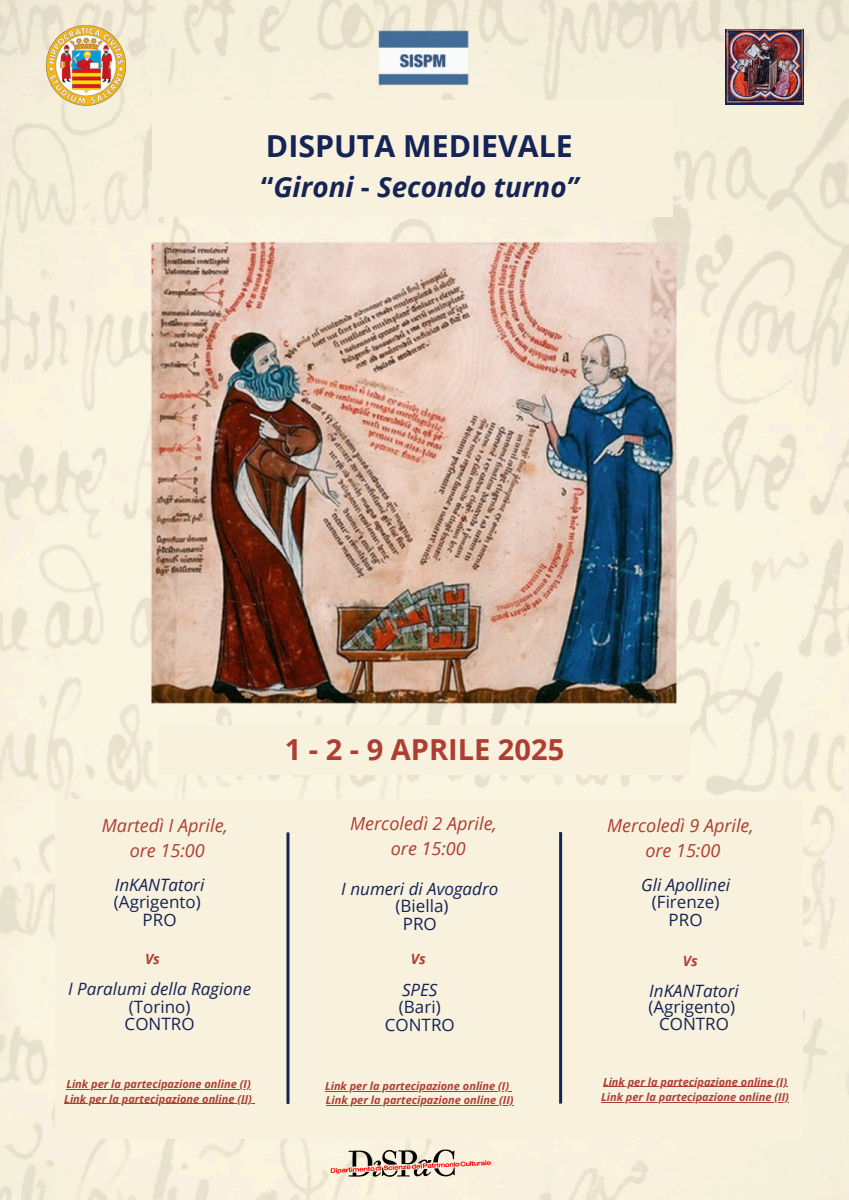
<style>
.page{position:relative;width:849px;height:1200px;background:#fff}
.page>*{position:absolute;margin:0;border:0;box-sizing:border-box;transform-origin:0 0}
.t1{font:700 30.3px "Open Sans";color:#152356}
.t2{font:700 29px "Open Sans";color:#af3e32}
.t3{font:italic 700 27.8px "Open Sans";color:#152356}
.t4{font:italic 18px/24.8px "Open Sans";color:#af3e32;text-align:center}
.t5{font:17px/17.2px "Open Sans";color:#152356;text-align:center}
.t6{font:italic 17px/17.2px "Open Sans";color:#152356;text-align:center}
.t7{font:italic 700 14px "Open Sans";color:#af3e32}
.t8{font:italic 700 11px "Open Sans";color:#af3e32}
.s1{font-style:normal}
.s2{font-style:italic}
</style>
<div class="page">
<img style="left:0;top:0;width:848px;height:1200px">
<div style="left:55px;top:800px;width:747px;height:339px;background:#f7f1de"></div>
<div style="left:158px;top:725px;width:532px;height:49px;background:#f7f1de"></div>
<img style="left:724px;top:29px;width:78px;height:75px">
<img style="left:39px;top:25px;width:91px;height:84px">
<img style="left:321px;top:1139px;width:179px;height:53px">
<hr style="left:559px;top:832px;width:3px;height:272px;background:#152356">
<hr style="left:286px;top:832px;width:3px;height:272px;background:#152356">
<hr style="left:325px;top:1091px;width:184px;height:1px;background:#af3e32">
<hr style="left:602px;top:1086px;width:184px;height:1px;background:#af3e32">
<hr style="left:66px;top:1089px;width:185px;height:1px;background:#af3e32">
<hr style="left:64px;top:1103px;width:188px;height:1px;background:#af3e32">
<hr style="left:326px;top:1105px;width:187px;height:1px;background:#af3e32">
<hr style="left:601px;top:1102px;width:187px;height:1px;background:#af3e32">
<div style="left:152px;top:101px;width:520px;height:116px;background:#f7f1de"></div>
<h4 class="t1" style="left:266px;top:125px;width:308px">DISPUTA MEDIEVALE</h4>
<h4 class="t3" style="left:261px;top:167px;width:319px"><span class="s1">“</span>Gironi <span class="s1">-</span> Secondo turno”</h4>
<p class="t2" style="left:284px;top:729px;width:281px">1 - 2 - 9 APRILE 2025</p>
<h1 class="t4" style="left:350px;top:811px;width:148px">Mercoledì 2 Aprile, ore 15:00</h1>
<p class="t4" style="left:102px;top:813px;width:127px">Martedì I Aprile, ore 15:00</p>
<p class="t4" style="left:607px;top:813px;width:148px">Mercoledì 9 Aprile, ore 15:00</p>
<h2 class="t5" style="left:114px;top:876px;width:92px"><span class="s2">InKANTatori </span>(Agrigento)<br>PRO</h2>
<h1 class="t7" style="left:145px;top:949px;width:16px">Vs</h1>
<h3 class="t6" style="left:68px;top:980px;width:184px">I Paralumi della Ragione <span class="s1">(Torino)<br>CONTRO</span></h3>
<h3 class="t6" style="left:341px;top:880px;width:158px">I numeri di Avogadro</h3>
<h3 class="t5" style="left:395px;top:897px;width:54px">(Biella)<br>PRO</h3>
<p class="t6" style="left:641px;top:876px;width:90px">Gli Apollinei <span class="s1">(Firenze)<br>PRO</span></p>
<h3 class="t7" style="left:411px;top:949px;width:16px">Vs</h3>
<h4 class="t7" style="left:682px;top:951px;width:16px">Vs</h4>
<p class="t5" style="left:384px;top:981px;width:71px"><span class="s2">SPES </span>(Bari)<br>CONTRO</p>
<p class="t5" style="left:648px;top:982px;width:92px;line-height:16.5px"><span class="s2">InKANTatori </span>(Agrigento)<br>CONTRO</p>
<h3 class="t8" style="left:66px;top:1077px;width:186px">Link per la partecipazione online (I)</h3>
<h3 class="t8" style="left:602px;top:1074px;width:185px">Link per la partecipazione online (I)</h3>
<p class="t8" style="left:64px;top:1091px;width:189px">Link per la partecipazione online (II)</p>
<h3 class="t8" style="left:326px;top:1093px;width:189px">Link per la partecipazione online (II)</h3>
<h3 class="t8" style="left:601px;top:1089px;width:189px">Link per la partecipazione online (II)</h3>
<h3 class="t8" style="left:325px;top:1078px;width:185px">Link per la partecipazione online (I)</h3>
</div>
